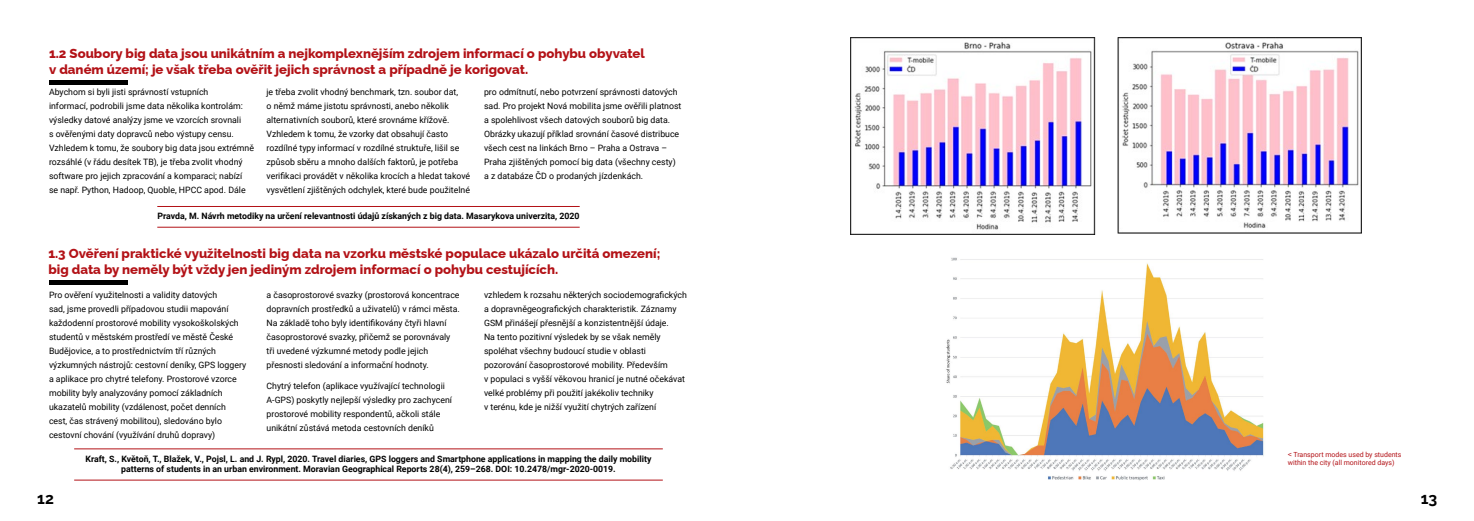
<style>
.page{position:relative;width:1474px;height:521px;background:#fff}
.page>*{position:absolute;margin:0;border:0;box-sizing:border-box;transform-origin:0 0}
.t1{font:100 15.75px "Raleway";color:#000}
.t2{font:100 13.12px/15.8px "Raleway";color:#b31217}
.t3{font:8.75px/14px "Roboto";color:#000}
.t4{font:700 8.75px/10.5px "Roboto";color:#000;text-align:center}
.t5{font:7px/8.4px "Roboto";color:#b31217}
.s1{font-family:"Arial"}
</style>
<div class="page">
<hr style="left:49px;top:81px;width:78px;height:4px;background:#000">
<hr style="left:157px;top:206px;width:422px;height:1px;background:#b31217">
<hr style="left:157px;top:227px;width:422px;height:1px;background:#b31217">
<img style="left:850px;top:37px;width:511px;height:197px">
<hr style="left:49px;top:281px;width:78px;height:4px;background:#000">
<hr style="left:74px;top:448px;width:589px;height:1px;background:#b31217">
<hr style="left:74px;top:480px;width:589px;height:1px;background:#b31217">
<img style="left:946px;top:257px;width:318px;height:224px">
<h2 class="t2" style="left:49px;top:44px;width:597px">1.2 Soubory big data jsou unikátním a nejkomplexnějším zdrojem informací o pohybu obyvatel v daném území; je však třeba ověřit jejich správnost a případně je korigovat.</h2>
<p class="t3" style="left:49px;top:84px;width:206px">Abychom si byli jisti správností vstupních<br>informací, podrobili jsme data několika kontrolám: výsledky datové analýzy jsme ve vzorcích srovnali<br>s ověřenými daty dopravců nebo výstupy censu.<br>Vzhledem k tomu, že soubory big data jsou extrémně rozsáhlé (v řádu desítek TB), je třeba zvolit vhodný software pro jejich zpracování a komparaci; nabízí<br>se např. Python, Hadoop, Quoble, HPCC apod. Dále</p>
<p class="t3" style="left:266px;top:84px;width:205px">je třeba zvolit vhodný benchmark, tzn. soubor dat,<br>o němž máme jistotu správnosti, anebo několik alternativních souborů, které srovnáme křížově.<br>Vzhledem k tomu, že vzorky dat obsahují často rozdílné typy informací v rozdílné struktuře, lišil se způsob sběru a mnoho dalších faktorů, je potřeba verifikaci provádět v několika krocích a hledat takové vysvětlení zjištěných odchylek, které bude použitelné</p>
<p class="t3" style="left:484px;top:84px;width:199px">pro odmítnutí, nebo potvrzení správnosti datových sad. Pro projekt Nová mobilita jsme ověřili platnost a spolehlivost všech datových souborů big data.<br>Obrázky ukazují příklad srovnání časové distribuce všech cest na linkách Brno – Praha a Ostrava – Praha zjištěných pomocí big data (všechny cesty) a z databáze ČD o prodaných jízdenkách.</p>
<p class="t4" style="left:157px;top:211px;width:423px">Pravda, M. Návrh metodiky na určení relevantnosti údajů získaných z big data. Masarykova univerzita, 2020</p>
<h2 class="t2" style="left:48px;top:244px;width:613px">1.3 Ověření praktické využitelnosti big data na vzorku městské populace ukázalo určitá omezení; big data by neměly být vždy jen jediným zdrojem informací o pohybu cestujících.</h2>
<p class="t3" style="left:49px;top:287px;width:199px">Pro ověření využitelnosti a validity datových<br>sad, jsme provedli případovou studii mapování každodenní prostorové mobility vysokoškolských studentů v městském prostředí ve městě České Budějovice, a to prostřednictvím tří různých výzkumných nástrojů: cestovní deníky, GPS loggery a aplikace pro chytré telefony. Prostorové vzorce mobility byly analyzovány pomocí základních ukazatelů mobility (vzdálenost, počet denních cest, čas strávený mobilitou), sledováno bylo cestovní chování (využívání druhů dopravy)</p>
<p class="t3" style="left:266px;top:287px;width:195px">a časoprostorové svazky (prostorová koncentrace dopravních prostředků a uživatelů) v rámci města.<br>Na základě toho byly identifikovány čtyři hlavní časoprostorové svazky, přičemž se porovnávaly tři uvedené výzkumné metody podle jejich přesnosti sledování a informační hodnoty.</p>
<p class="t3" style="left:484px;top:287px;width:204px">vzhledem k rozsahu některých sociodemografických a dopravněgeografických charakteristik. Záznamy GSM přinášejí přesnější a konzistentnější údaje.<br>Na tento pozitivní výsledek by se však neměly spoléhat všechny budoucí studie v oblasti pozorování časoprostorové mobility. Především<br>v populaci s vyšší věkovou hranicí je nutné očekávat velké problémy při použití jakékoliv techniky<br>v terénu, kde je nižší využití chytrých zařízení</p>
<p class="t3" style="left:266px;top:378px;width:187px">Chytrý telefon (aplikace využívající technologii A-‑GPS) poskytly nejlepší výsledky pro zachycení prostorové mobility respondentů, ačkoli stále unikátní zůstává metoda cestovních deníků</p>
<p class="t4" style="left:85px;top:453px;width:567px">Kraft, S., Květoň, T., Blažek, V., Pojsl, L. and J. Rypl, 2020. Travel diaries, GPS loggers and Smartphone applications in mapping the daily mobility patterns of students in an urban environment. Moravian Geographical Reports 28(4), 259–268. DOI: 10.2478/mgr-2020-0019.</p>
<p class="t5" style="left:1287px;top:450px;width:115px"><span class="s1">˂</span> Transport modes used by students within the city (all monitored days)</p>
<h1 class="t1" style="left:37px;top:485px;width:18px">12</h1>
<h1 class="t1" style="left:1420px;top:485px;width:18px">13</h1>
</div>
